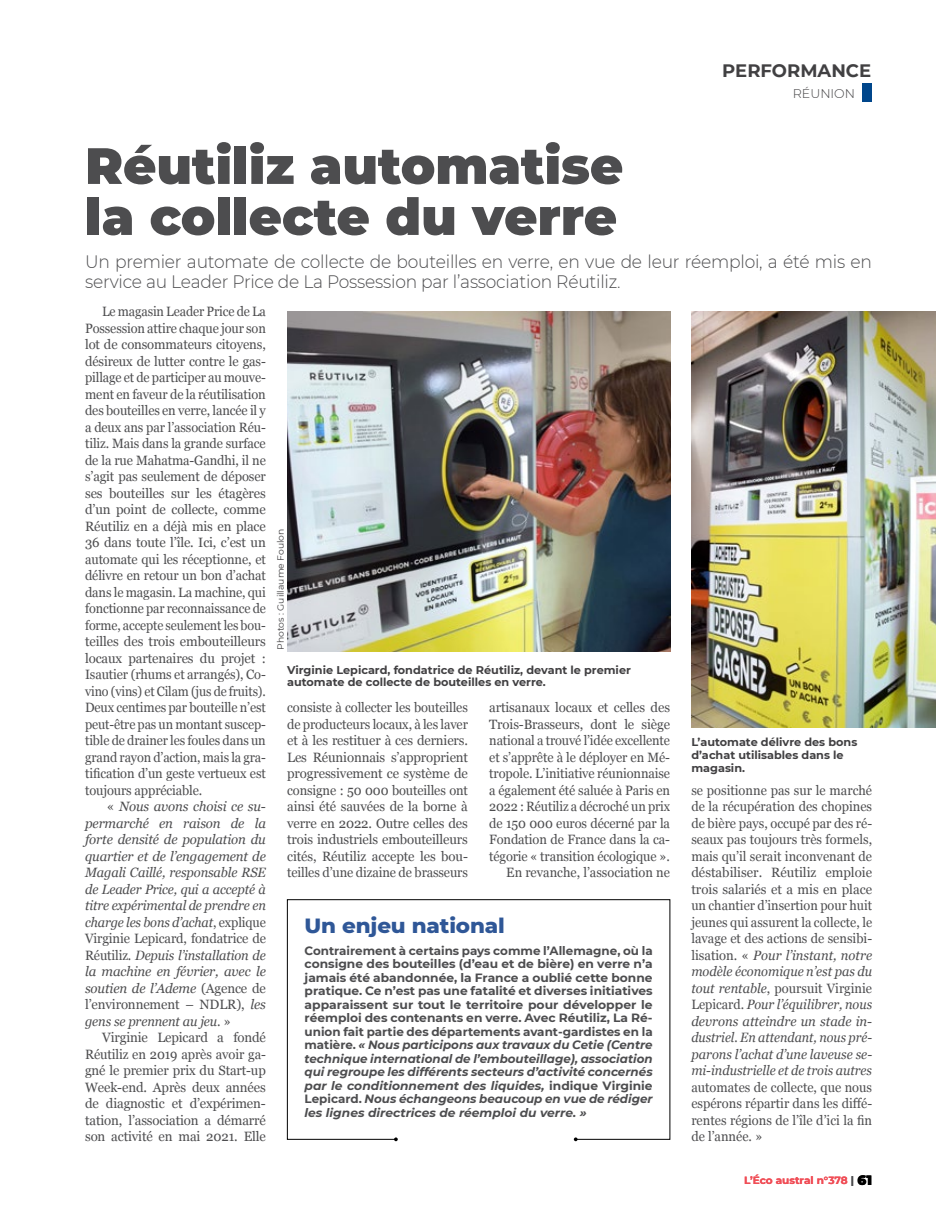
<style>
.page{position:relative;width:936px;height:1212px;background:#fff}
.page>*{position:absolute;margin:0;border:0;box-sizing:border-box;transform-origin:0 0}
.t1{font:900 51px/51px "Montserrat";color:#4d4d4f}
.t2{font:800 21px "Montserrat";letter-spacing:-.005em;color:#2f5797}
.t3{font:300 18px/20.2px "Montserrat";letter-spacing:-.015em;color:#4d4d4f;scale:.95 1}
.t4{font:700 18px "Montserrat";color:#414042}
.t5{font:13.5px/16.5px "Georgia";letter-spacing:-.01em;color:#4d4d4f;text-align:justify;scale:.95 1}
.t6{font:13.5px/16.5px "Georgia";letter-spacing:-.01em;color:#4d4d4f;text-align:justify;scale:.94 1}
.t7{font:13.5px/16.5px "Georgia";letter-spacing:-.01em;color:#4d4d4f;text-align:justify}
.t8{font:italic 13.5px/16.5px "Georgia";letter-spacing:-.01em;color:#4d4d4f;text-align:justify}
.t9{font:300 12.6px "Montserrat";color:#414042}
.t10{font:700 12px/13.5px "Montserrat";color:#4d4d4f;text-align:justify}
.t11{font:700 11.25px/12.8px "Montserrat";color:#414042}
.t12{font:700 10.5px "Montserrat";color:#f04e57}
.t13{font:9px "Montserrat";color:#414042}
.s1{font-style:normal}
.s2{font-style:italic}
.s3{color:#4d4d4f}
.s4{font-weight:900;font-size:13.5px;color:#000}
</style>
<div class="page">
<div style="left:862px;top:83px;width:10px;height:19px;background:#00468b"></div>
<svg style="left:287px;top:899px;width:383px;height:241px"></svg>
<svg style="left:573px;top:1137px;width:4px;height:4px"></svg>
<svg style="left:394px;top:1137px;width:4px;height:4px"></svg>
<img style="left:287px;top:311px;width:383px;height:340px">
<img style="left:691px;top:311px;width:244px;height:416px">
<h3 class="t4" style="left:722px;top:60px;width:150px">PERFORMANCE</h3>
<p class="t9" style="left:792px;top:86px;width:64px">RÉUNION</p>
<h1 class="t1" style="left:85px;top:140px;width:539px">Réutiliz automatise la collecte du verre</h1>
<h3 class="t3" style="left:85px;top:251px;width:829px">Un premier automate de collecte de bouteilles en verre, en vue de leur réemploi, a été mis en service au Leader Price de La Possession par l’association Réutiliz.</h3>
<p class="t6" style="left:85px;top:303px;width:194px;text-indent:17px">Le magasin Leader Price de La Possession attire chaque jour son lot de consommateurs citoyens, désireux de lutter contre le gas&shy;pillage et de participer au mouve&shy;ment en faveur de la réutilisation des bouteilles en verre, lancée il y a deux ans par l’association Réu&shy;tiliz. Mais dans la grande surface de la rue Mahatma-Gandhi, il ne s’agit pas seulement de déposer ses bouteilles sur les étagères d’un point de collecte, comme Réutiliz en a déjà mis en place 36 dans toute l’île. Ici, c’est un automate qui les réceptionne, et délivre en retour un bon d’achat dans le magasin. La machine, qui fonctionne par reconnaissance de forme, accepte seulement les bou&shy;teilles des trois embouteilleurs locaux partenaires du projet :<br>Isautier (rhums et arrangés), Co&shy;vino (vins) et Cilam (jus de fruits).<br>Deux centimes par bouteille n’est peut-être pas un montant suscep&shy;tible de drainer les foules dans un grand rayon d’action, mais la gra&shy;tification d’un geste vertueux est toujours appréciable.</p>
<p class="t8" style="left:85px;top:798px;width:182px;text-indent:22px"><span class="s1">«</span> Nous avons choisi ce su&shy;permarché en raison de la forte densité de population du quartier et de l’engagement de Magali Caillé, responsable RSE de Leader Price, qui a accepté à titre expérimental de prendre en charge les bons d’achat<span class="s1">, explique Virginie Lepicard, fondatrice de Réutiliz.</span> Depuis l’installation de la machine en février, avec le soutien de l’Ademe <span class="s1">(Agence de l’environnement – NDLR),</span> les gens se prennent au jeu<span class="s1">. »</span></p>
<p class="t7" style="left:85px;top:1029px;width:182px;text-indent:17px">Virginie Lepicard a fondé Réutiliz en 2019 après avoir ga&shy;gné le premier prix du Start-up Week-end. Après deux années de diagnostic et d’expérimen&shy;tation, l’association a démarré son activité en mai 2021. Elle</p>
<p class="t13" style="left:275px;top:650px;width:123px;rotate:-90deg">Photos : Guillaume Foulon</p>
<p class="t11" style="left:287px;top:663px;width:345px">Virginie Lepicard, fondatrice de Réutiliz, devant le premier automate de collecte de bouteilles en verre.</p>
<p class="t5" style="left:287px;top:699px;width:192px">consiste à collecter les bouteilles de producteurs locaux, à les laver et à les restituer à ces derniers.<br>Les Réunionnais s’approprient progressivement ce système de consigne : 50 000 bouteilles ont ainsi été sauvées de la borne à verre en 2022. Outre celles des trois industriels embouteilleurs cités, Réutiliz accepte les bou&shy;teilles d’une dizaine de brasseurs</p>
<p class="t7" style="left:489px;top:699px;width:182px;text-align:right">artisanaux locaux et celles des<br>Trois-Brasseurs, dont le siège national a trouvé l’idée excellente et s’apprête à le déployer en Mé&shy;tropole. L’initiative réunionnaise a également été saluée à Paris en<br>2022 : Réutiliz a décroché un prix de 150 000 euros décerné par la<br>Fondation de France dans la ca&shy;tégorie « transition écologique ».<br>En revanche, l’association ne</p>
<p class="t11" style="left:691px;top:736px;width:167px">L’automate délivre des bons d’achat utilisables dans le magasin.</p>
<p class="t5" style="left:691px;top:782px;width:192px">se positionne pas sur le marché de la récupération des chopines de bière pays, occupé par des ré&shy;seaux pas toujours très formels, mais qu’il serait inconvenant de déstabiliser. Réutiliz emploie trois salariés et a mis en place un chantier d’insertion pour huit jeunes qui assurent la collecte, le lavage et des actions de sensibi&shy;lisation. « <span class="s2">Pour l’instant, notre modèle économique n’est pas du tout rentable</span>, poursuit Virginie Lepicard. <span class="s2">Pour l’équilibrer, nous devrons atteindre un stade in&shy;dustriel. En attendant, nous pré&shy;parons l’achat d’une laveuse se&shy;mi-industrielle et de trois autres</span></p>
<p class="t5" style="left:691px;top:1079px;width:192px">automates de collecte, que nous espérons répartir dans les diffé&shy;rentes régions de l’île d’ici la fin de l’année. »</p>
<h2 class="t2" style="left:304px;top:912px;width:202px">Un enjeu national</h2>
<p class="t10" style="left:304px;top:944px;width:349px">Contrairement à certains pays comme l’Allemagne, où la consigne des bouteilles (d’eau et de bière) en verre n’a jamais été abandonnée, la France a oublié cette bonne pratique. Ce n’est pas une fatalité et diverses initiatives apparaissent sur tout le territoire pour développer le réemploi des contenants en verre. Avec Réutiliz, La Ré&shy;union fait partie des départements avant-gardistes en la matière. <span class="s2">« Nous participons aux travaux du Cetie (Centre technique international de l’embouteillage), association qui regroupe les différents secteurs d’activité concernés par le conditionnement des liquides,</span> indique Virginie Lepicard. <span class="s2">Nous échangeons beaucoup en vue de rédiger les lignes directrices de réemploi du verre. »</span></p>
<p class="t12" style="left:744px;top:1174px;width:129px">L’Éco austral n°378 <span class="s3">|</span> <span class="s4">61</span></p>
</div>
